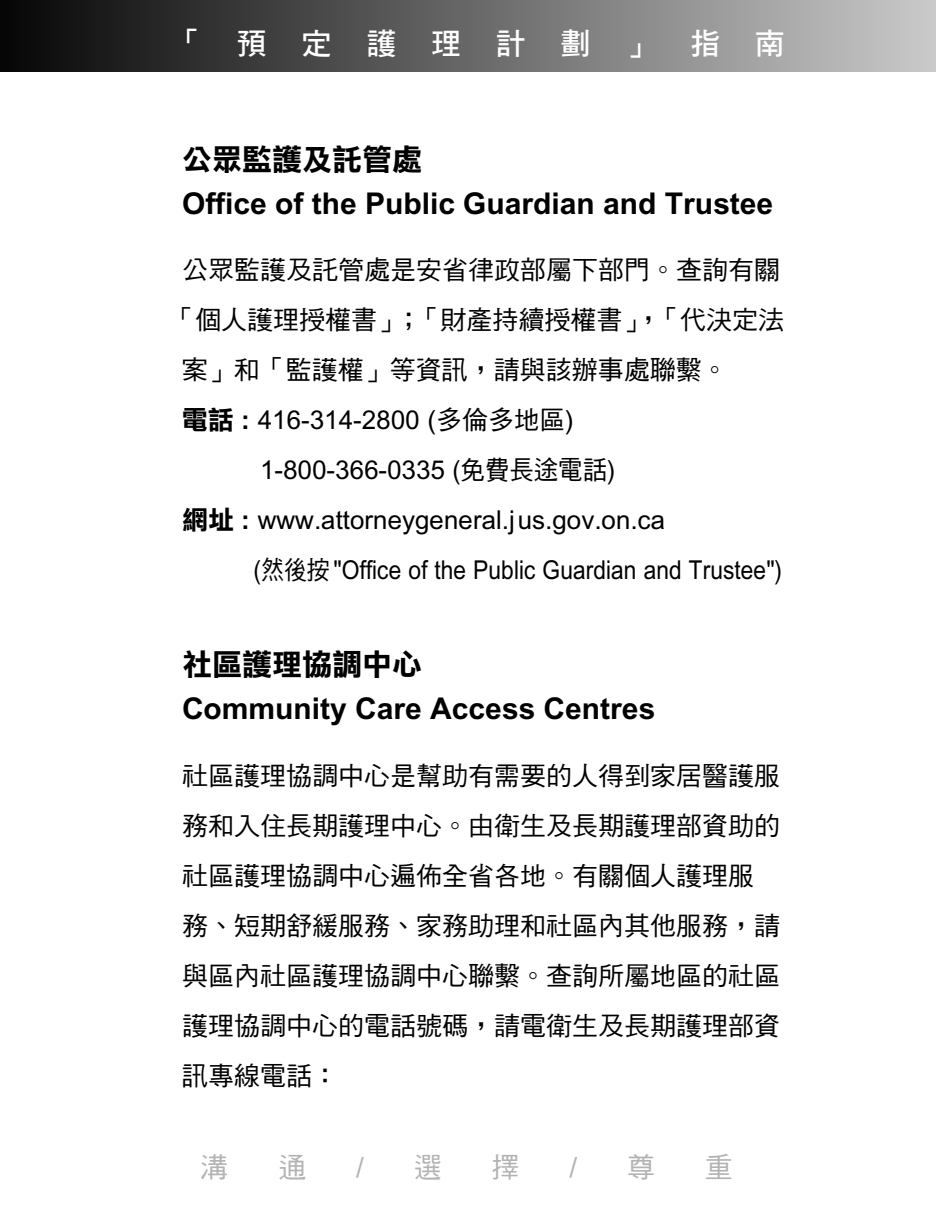
<style>
.page{position:relative;width:936px;height:1224px;background:#fff}
.page>*{position:absolute;margin:0;border:0;box-sizing:border-box;transform-origin:0 0}
.t1{font:30px/44px "DF Li Hei Bd HK BF";color:#000}
.t2{font:30px "DF Hei Bd HK BF";letter-spacing:1.16em;color:#fff}
.t3{font:28px "DF Hei Md HK BF";color:#b3b3b3}
.t4{font:26px/50px "DF Hei Md HK BF";color:#000}
.t5{font:26px "DF Hei Md HK BF";color:#000;scale:.88 1}
.s1{font-family:"DF Li Hei Bd HK BF"}
</style>
<div class="page">
<div style="left:0;top:0;width:936px;height:72px;background:linear-gradient(to right,#050505,#cacaca)"></div>
<p class="t2" style="left:172px;top:28px;width:614px">「預定護理計劃」指南</p>
<p class="t1" style="left:182px;top:138px;width:593px">公眾監護及託管處<br>Office of the Public Guardian and Trustee</p>
<p class="t4" style="left:182px;top:245px;width:599px">公眾監護及託管處是安省律政部屬下部門。查詢有關</p>
<p class="t4" style="left:169px;top:295px;width:617px">「個人護理授權書」；「財產持續授權書」，「代決定法</p>
<p class="t4" style="left:182px;top:345px;width:548px">案」和「監護權」等資訊，請與該辦事處聯繫。</p>
<p class="t4" style="left:182px;top:395px;width:393px"><span class="s1">電話 :</span> 416-314-2800 (多倫多地區)</p>
<p class="t4" style="left:260px;top:445px;width:357px">1-800-366-0335 (免費長途電話)</p>
<p class="t4" style="left:182px;top:495px;width:485px"><span class="s1">網址 :</span> www.attorneygeneral.jus.gov.on.ca</p>
<p class="t5" style="left:254px;top:557px;width:602px">(然後按 "Office of the Public Guardian and Trustee")</p>
<p class="t1" style="left:182px;top:644px;width:475px">社區護理協調中心<br>Community Care Access Centres</p>
<p class="t4" style="left:182px;top:751px;width:599px">社區護理協調中心是幫助有需要的人得到家居醫護服務和入住長期護理中心。由衛生及長期護理部資助的社區護理協調中心遍佈全省各地。有關個人護理服務、短期舒緩服務、家務助理和社區內其他服務，請與區內社區護理協調中心聯繫。查詢所屬地區的社區護理協調中心的電話號碼，請電衛生及長期護理部資訊專線電話：</p>
<p class="t3" style="left:201px;top:1152px;width:29px">溝</p>
<p class="t3" style="left:278px;top:1152px;width:29px">通</p>
<p class="t3" style="left:356px;top:1152px;width:9px">/</p>
<p class="t3" style="left:414px;top:1152px;width:29px">選</p>
<p class="t3" style="left:492px;top:1152px;width:29px">擇</p>
<p class="t3" style="left:569px;top:1152px;width:9px">/</p>
<p class="t3" style="left:627px;top:1152px;width:29px">尊</p>
<p class="t3" style="left:705px;top:1152px;width:29px">重</p>
</div>
